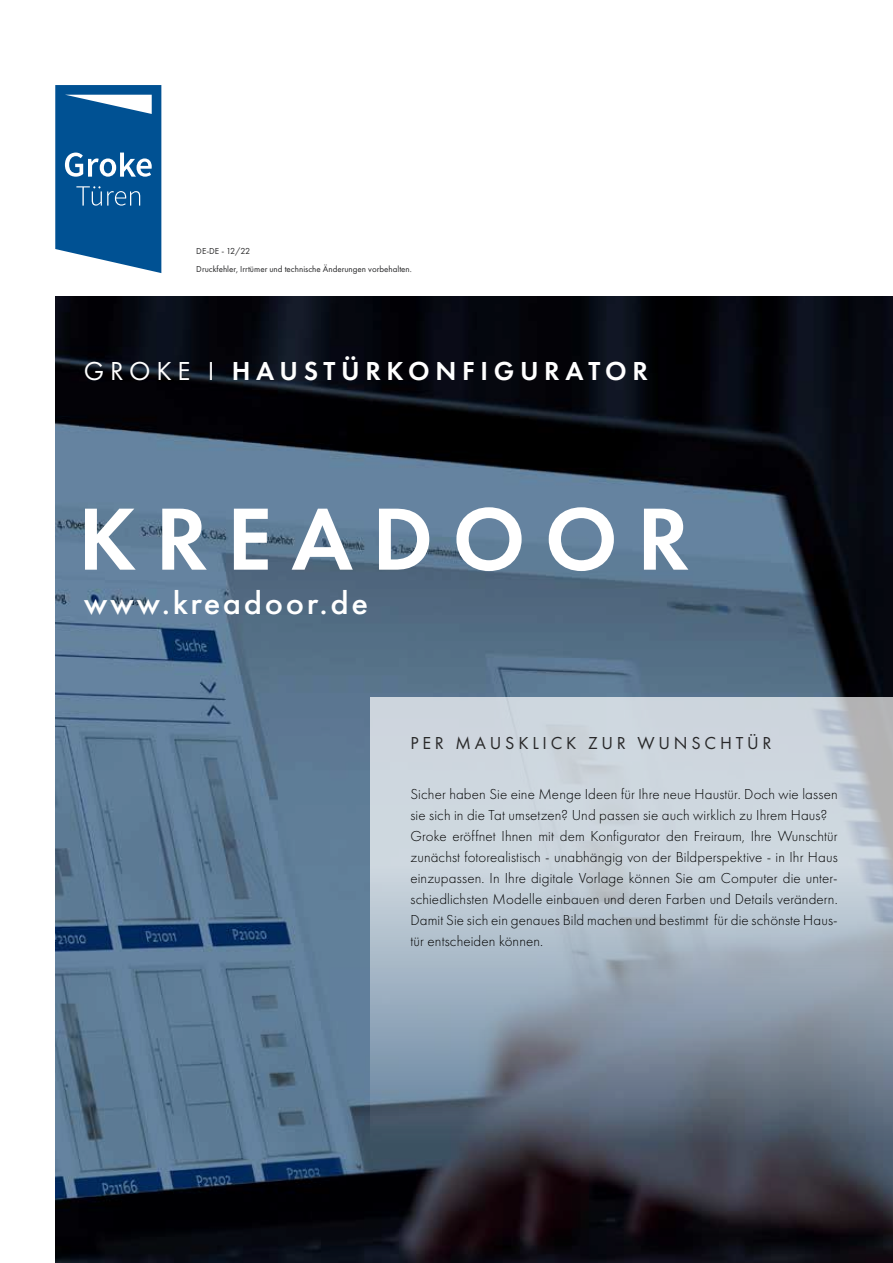
<style>
.page{position:relative;width:893px;height:1263px;background:#fff}
.page>*{position:absolute;margin:0;border:0;box-sizing:border-box;transform-origin:0 0}
.t1{font:600 91.5px "Futura PT";letter-spacing:.21em;color:#fff}
.t2{font:500 33px "Futura PT";letter-spacing:.075em;color:#fff;scale:1.05 1}
.t3{font:600 27px "Futura PT";letter-spacing:.21em;color:#fff}
.t4{font:18px "Futura PT";letter-spacing:.21em;color:#282829}
.t5{font:300 15px/21px "Futura PT";letter-spacing:.005em;color:#000}
.t6{font:9px/17.7px "Futura PT";color:#282829}
.s1{font-weight:400}
</style>
<div class="page">
<img style="left:55px;top:297px;width:838px;height:966px">
<svg style="left:370px;top:697px;width:523px;height:451px"></svg>
<svg style="left:55px;top:85px;width:106px;height:188px"></svg>
<p class="t6" style="left:196px;top:243px;width:217px">DE-DE - 12/22<br>Druckfehler, Irrtümer und technische Änderungen vorbehalten.</p>
<h3 class="t3" style="left:84px;top:356px;width:565px"><span class="s1">GROKE I</span> HAUSTÜRKONFIGURATOR</h3>
<h1 class="t1" style="left:78px;top:489px;width:613px">KREADOOR</h1>
<h2 class="t2" style="left:84px;top:590px;width:272px">www.kreadoor.de</h2>
<p class="t4" style="left:411px;top:734px;width:363px">PER MAUSKLICK ZUR WUNSCHTÜR</p>
<p class="t5" style="left:410px;top:784px;width:429px">Sicher haben Sie eine Menge Ideen für Ihre neue Haustür. Doch wie lassen sie sich in die Tat umsetzen? Und passen sie auch wirklich zu Ihrem Haus?<br>Groke eröffnet Ihnen mit dem Konfigurator den Freiraum, Ihre Wunschtür zunächst fotorealistisch - unabhängig von der Bildperspektive - in Ihr Haus einzupassen. In Ihre digitale Vorlage können Sie am Computer die unter&shy;schiedlichsten Modelle einbauen und deren Farben und Details verändern.<br>Damit Sie sich ein genaues Bild machen und bestimmt für die schönste Haus&shy;tür entscheiden können.</p>
</div>
